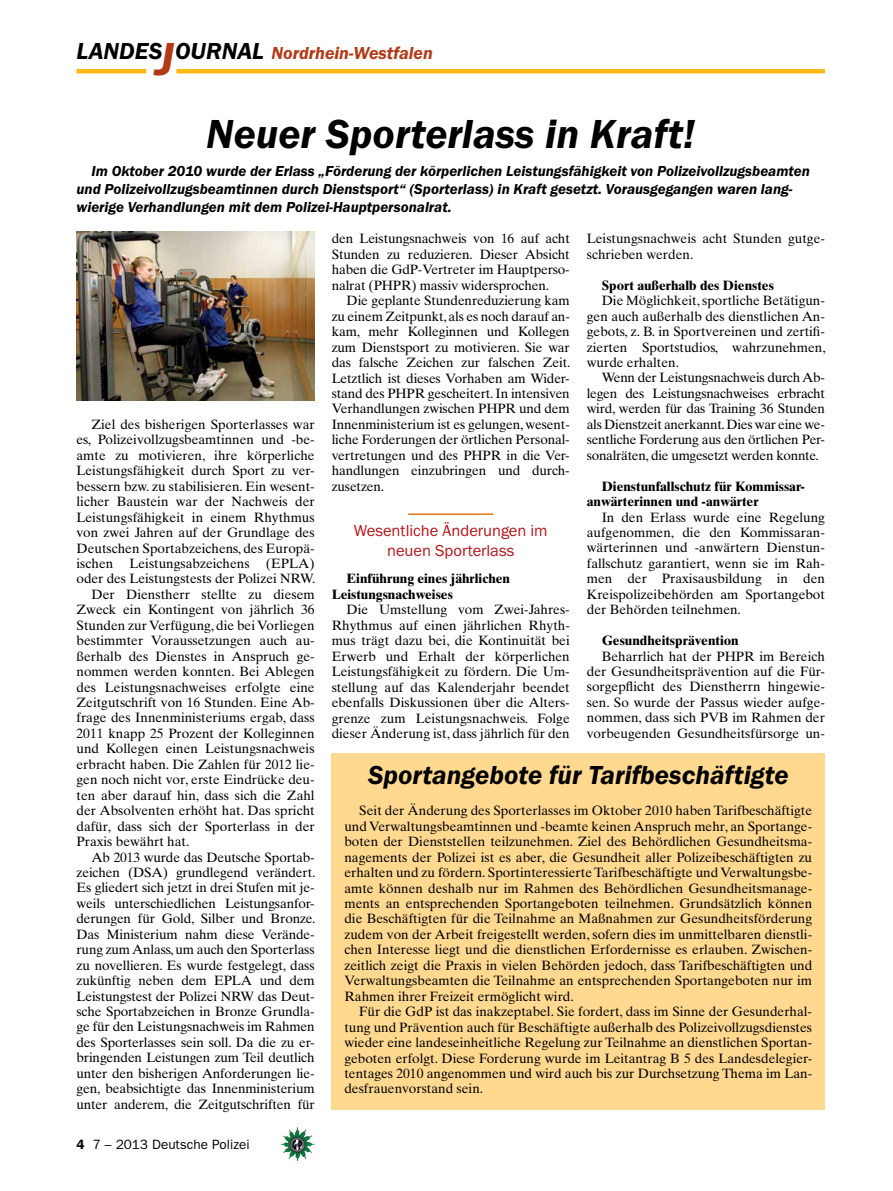
<style>
.page{position:relative;width:893px;height:1191px;background:#fff}
.page>*{position:absolute;margin:0;border:0;box-sizing:border-box;transform-origin:0 0}
.t1{font:italic 600 42px "Franklin Gothic Itc T";color:#000}
.t2{font:italic 600 27px "Franklin Gothic Itc T";color:#000}
.t3{font:italic 600 18px "Franklin Gothic Itc T";color:#b33916}
.t4{font:16.5px/19.5px "Franklin Gothic Itc T";color:#ba141a;text-align:center}
.t5{font:italic 600 15px/18px "Franklin Gothic Itc T";color:#000}
.t6{font:13.5px/15.5px "Times Ten";color:#000;text-align:justify}
.t7{font:700 13.5px/15.5px "Times Ten";color:#000}
.t8{font:13.5px "Franklin Gothic";color:#000}
.s1{font-size:24px;color:#000}
.s2{font-size:48px}
.s3{font-weight:600}
</style>
<div class="page">
<hr style="left:77px;top:69px;width:69px;height:4px;background:#fdb913">
<hr style="left:176px;top:69px;width:649px;height:4px;background:#fdb913">
<img style="left:281px;top:1128px;width:16px;height:24px">
<img style="left:77px;top:232px;width:238px;height:168px">
<hr style="left:408px;top:513px;width:85px;height:2px;background:#de761c">
<div style="left:332px;top:753px;width:493px;height:357px;background:#ffd990"></div>
<h3 class="t3" style="left:77px;top:42px;width:358px"><span class="s1">LANDES</span><span class="s2">J</span><span class="s1">OURNAL</span> Nordrhein-Westfalen</h3>
<h1 class="t1" style="left:206px;top:109px;width:490px">Neuer Sporterlass in Kraft!</h1>
<p class="t5" style="left:77px;top:162px;width:735px;text-indent:15px">Im Oktober 2010 wurde der Erlass „Förderung der körperlichen Leistungsfähigkeit von Polizeivollzugsbeamten und Polizeivollzugsbeamtinnen durch Dienstsport“ (Sporterlass) in Kraft gesetzt. Vorausgegangen waren lang&shy;wierige Verhandlungen mit dem Polizei-Hauptpersonalrat.</p>
<p class="t6" style="left:91px;top:416px;width:225px">Ziel des bisherigen Sporterlasses war</p>
<p class="t6" style="left:77px;top:432px;width:240px">es, Polizeivollzugsbeamtinnen und -be-</p>
<p class="t6" style="left:77px;top:447px;width:240px">amte zu motivieren, ihre körperliche</p>
<p class="t6" style="left:77px;top:463px;width:240px">Leistungsfähigkeit durch Sport zu ver-</p>
<p class="t6" style="left:77px;top:478px;width:240px">bessern bzw. zu stabilisieren. Ein wesent-</p>
<p class="t6" style="left:77px;top:494px;width:240px">licher Baustein war der Nachweis der</p>
<p class="t6" style="left:77px;top:509px;width:240px">Leistungsfähigkeit in einem Rhythmus</p>
<p class="t6" style="left:77px;top:524px;width:240px">von zwei Jahren auf der Grundlage des</p>
<p class="t6" style="left:77px;top:540px;width:240px">Deutschen Sportabzeichens, des Europä-</p>
<p class="t6" style="left:77px;top:555px;width:240px">ischen Leistungsabzeichens (EPLA)</p>
<p class="t6" style="left:77px;top:571px;width:240px">oder des Leistungstests der Polizei NRW.</p>
<p class="t6" style="left:91px;top:586px;width:225px">Der Dienstherr stellte zu diesem</p>
<p class="t6" style="left:77px;top:602px;width:240px">Zweck ein Kontingent von jährlich 36</p>
<p class="t6" style="left:77px;top:617px;width:240px">Stunden zur Verfügung, die bei Vorliegen</p>
<p class="t6" style="left:77px;top:633px;width:240px">bestimmter Voraussetzungen auch au-</p>
<p class="t6" style="left:77px;top:648px;width:240px">ßerhalb des Dienstes in Anspruch ge-</p>
<p class="t6" style="left:77px;top:663px;width:240px">nommen werden konnten. Bei Ablegen</p>
<p class="t6" style="left:77px;top:679px;width:240px">des Leistungsnachweises erfolgte eine</p>
<p class="t6" style="left:77px;top:694px;width:240px">Zeitgutschrift von 16 Stunden. Eine Ab-</p>
<p class="t6" style="left:77px;top:710px;width:240px">frage des Innenministeriums ergab, dass</p>
<p class="t6" style="left:77px;top:725px;width:240px">2011 knapp 25 Prozent der Kolleginnen</p>
<p class="t6" style="left:77px;top:741px;width:240px">und Kollegen einen Leistungsnachweis</p>
<p class="t6" style="left:77px;top:756px;width:240px">erbracht haben. Die Zahlen für 2012 lie-</p>
<p class="t6" style="left:77px;top:772px;width:240px">gen noch nicht vor, erste Eindrücke deu-</p>
<p class="t6" style="left:77px;top:787px;width:240px">ten aber darauf hin, dass sich die Zahl</p>
<p class="t6" style="left:77px;top:802px;width:240px">der Absolventen erhöht hat. Das spricht</p>
<p class="t6" style="left:77px;top:818px;width:240px">dafür, dass sich der Sporterlass in der</p>
<p class="t6" style="left:77px;top:833px;width:114px">Praxis bewährt hat.</p>
<p class="t6" style="left:91px;top:849px;width:225px">Ab 2013 wurde das Deutsche Sportab-</p>
<p class="t6" style="left:77px;top:864px;width:240px">zeichen (DSA) grundlegend verändert.</p>
<p class="t6" style="left:77px;top:880px;width:240px">Es gliedert sich jetzt in drei Stufen mit je-</p>
<p class="t6" style="left:77px;top:895px;width:240px">weils unterschiedlichen Leistungsanfor-</p>
<p class="t6" style="left:77px;top:911px;width:240px">derungen für Gold, Silber und Bronze.</p>
<p class="t6" style="left:77px;top:926px;width:240px">Das Ministerium nahm diese Verände-</p>
<p class="t6" style="left:77px;top:941px;width:240px">rung zum Anlass, um auch den Sporterlass</p>
<p class="t6" style="left:77px;top:957px;width:240px">zu novellieren. Es wurde festgelegt, dass</p>
<p class="t6" style="left:77px;top:972px;width:240px">zukünftig neben dem EPLA und dem</p>
<p class="t6" style="left:77px;top:988px;width:240px">Leistungstest der Polizei NRW das Deut-</p>
<p class="t6" style="left:77px;top:1003px;width:240px">sche Sportabzeichen in Bronze Grundla-</p>
<p class="t6" style="left:77px;top:1019px;width:240px">ge für den Leistungsnachweis im Rahmen</p>
<p class="t6" style="left:77px;top:1034px;width:240px">des Sporterlasses sein soll. Da die zu er-</p>
<p class="t6" style="left:77px;top:1050px;width:240px">bringenden Leistungen zum Teil deutlich</p>
<p class="t6" style="left:77px;top:1065px;width:240px">unter den bisherigen Anforderungen lie-</p>
<p class="t6" style="left:77px;top:1080px;width:240px">gen, beabsichtigte das Innenministerium</p>
<p class="t6" style="left:77px;top:1096px;width:240px">unter anderem, die Zeitgutschriften für</p>
<p class="t8" style="left:77px;top:1136px;width:175px"><span class="s3">4</span> 7 – 2013 Deutsche Polizei</p>
<p class="t6" style="left:587px;top:231px;width:240px">Leistungsnachweis acht Stunden gutge&shy;schrieben werden.</p>
<p class="t7" style="left:602px;top:277px;width:174px">Sport außerhalb des Dienstes</p>
<p class="t6" style="left:587px;top:293px;width:240px;text-indent:15px">Die Möglichkeit, sportliche Betätigun&shy;gen auch außerhalb des dienstlichen An&shy;gebots, z. B. in Sportvereinen und zertifi&shy;zierten Sportstudios, wahrzunehmen, wurde erhalten.</p>
<p class="t6" style="left:587px;top:370px;width:240px;text-indent:15px">Wenn der Leistungsnachweis durch Ab&shy;legen des Leistungsnachweises erbracht wird, werden für das Training 36 Stunden als Dienstzeit anerkannt. Dies war eine we&shy;sentliche Forderung aus den örtlichen Per&shy;sonalräten, die umgesetzt werden konnte.</p>
<p class="t7" style="left:587px;top:478px;width:220px;text-indent:15px">Dienstunfallschutz für Kommissar&shy;anwärterinnen und -anwärter</p>
<p class="t6" style="left:587px;top:509px;width:240px;text-indent:15px">In den Erlass wurde eine Regelung aufgenommen, die den Kommissaran&shy;wärterinnen und -anwärtern Dienstun&shy;fallschutz garantiert, wenn sie im Rah&shy;men der Praxisausbildung in den Kreispolizeibehörden am Sportangebot der Behörden teilnehmen.</p>
<p class="t7" style="left:602px;top:632px;width:139px">Gesundheitsprävention</p>
<p class="t6" style="left:587px;top:648px;width:240px;text-indent:15px">Beharrlich hat der PHPR im Bereich der Gesundheitsprävention auf die Für&shy;sorgepflicht des Dienstherrn hingewie&shy;sen. So wurde der Passus wieder aufge&shy;nommen, dass sich PVB im Rahmen der vorbeugenden Gesundheitsfürsorge un-</p>
<h2 class="t2" style="left:368px;top:759px;width:422px">Sportangebote für Tarifbeschäftigte</h2>
<p class="t6" style="left:344px;top:803px;width:469px;text-indent:15px">Seit der Änderung des Sporterlasses im Oktober 2010 haben Tarifbeschäftigte und Verwaltungsbeamtinnen und -beamte keinen Anspruch mehr, an Sportange&shy;boten der Dienststellen teilzunehmen. Ziel des Behördlichen Gesundheitsma&shy;nagements der Polizei ist es aber, die Gesundheit aller Polizeibeschäftigten zu erhalten und zu fördern. Sportinteressierte Tarifbeschäftigte und Verwaltungsbe&shy;amte können deshalb nur im Rahmen des Behördlichen Gesundheitsmanage&shy;ments an entsprechenden Sportangeboten teilnehmen. Grundsätzlich können die Beschäftigten für die Teilnahme an Maßnahmen zur Gesundheitsförderung zudem von der Arbeit freigestellt werden, sofern dies im unmittelbaren dienstli&shy;chen Interesse liegt und die dienstlichen Erfordernisse es erlauben. Zwischen&shy;zeitlich zeigt die Praxis in vielen Behörden jedoch, dass Tarifbeschäftigten und Verwaltungsbeamten die Teilnahme an entsprechenden Sportangeboten nur im Rahmen ihrer Freizeit ermöglicht wird.</p>
<p class="t6" style="left:344px;top:1003px;width:469px;text-indent:15px">Für die GdP ist das inakzeptabel. Sie fordert, dass im Sinne der Gesunderhal&shy;tung und Prävention auch für Beschäftigte außerhalb des Polizeivollzugsdienstes wieder eine landeseinheitliche Regelung zur Teilnahme an dienstlichen Sportan&shy;geboten erfolgt. Diese Forderung wurde im Leitantrag B 5 des Landesdelegier&shy;tentages 2010 angenommen und wird auch bis zur Durchsetzung Thema im Lan&shy;desfrauenvorstand sein.</p>
<p class="t6" style="left:332px;top:231px;width:240px">den Leistungsnachweis von 16 auf acht Stunden zu reduzieren. Dieser Absicht haben die GdP-Vertreter im Hauptperso&shy;nalrat (PHPR) massiv widersprochen.</p>
<p class="t6" style="left:332px;top:293px;width:240px;text-indent:15px">Die geplante Stundenreduzierung kam zu einem Zeitpunkt, als es noch darauf an&shy;kam, mehr Kolleginnen und Kollegen zum Dienstsport zu motivieren. Sie war das falsche Zeichen zur falschen Zeit.<br>Letztlich ist dieses Vorhaben am Wider&shy;stand des PHPR gescheitert. In intensiven Verhandlungen zwischen PHPR und dem Innenministerium ist es gelungen, wesent&shy;liche Forderungen der örtlichen Personal&shy;vertretungen und des PHPR in die Ver&shy;handlungen einzubringen und durch&shy;zusetzen.</p>
<p class="t4" style="left:354px;top:521px;width:195px">Wesentliche Änderungen im neuen Sporterlass</p>
<p class="t7" style="left:332px;top:571px;width:180px;text-indent:15px">Einführung eines jährlichen<br>Leistungsnachweises</p>
<p class="t6" style="left:332px;top:602px;width:240px;text-indent:15px">Die Umstellung vom Zwei-Jahres-Rhythmus auf einen jährlichen Rhyth&shy;mus trägt dazu bei, die Kontinuität bei Erwerb und Erhalt der körperlichen Leistungsfähigkeit zu fördern. Die Um&shy;stellung auf das Kalenderjahr beendet ebenfalls Diskussionen über die Alters&shy;grenze zum Leistungsnachweis. Folge dieser Änderung ist, dass jährlich für den</p>
</div>
